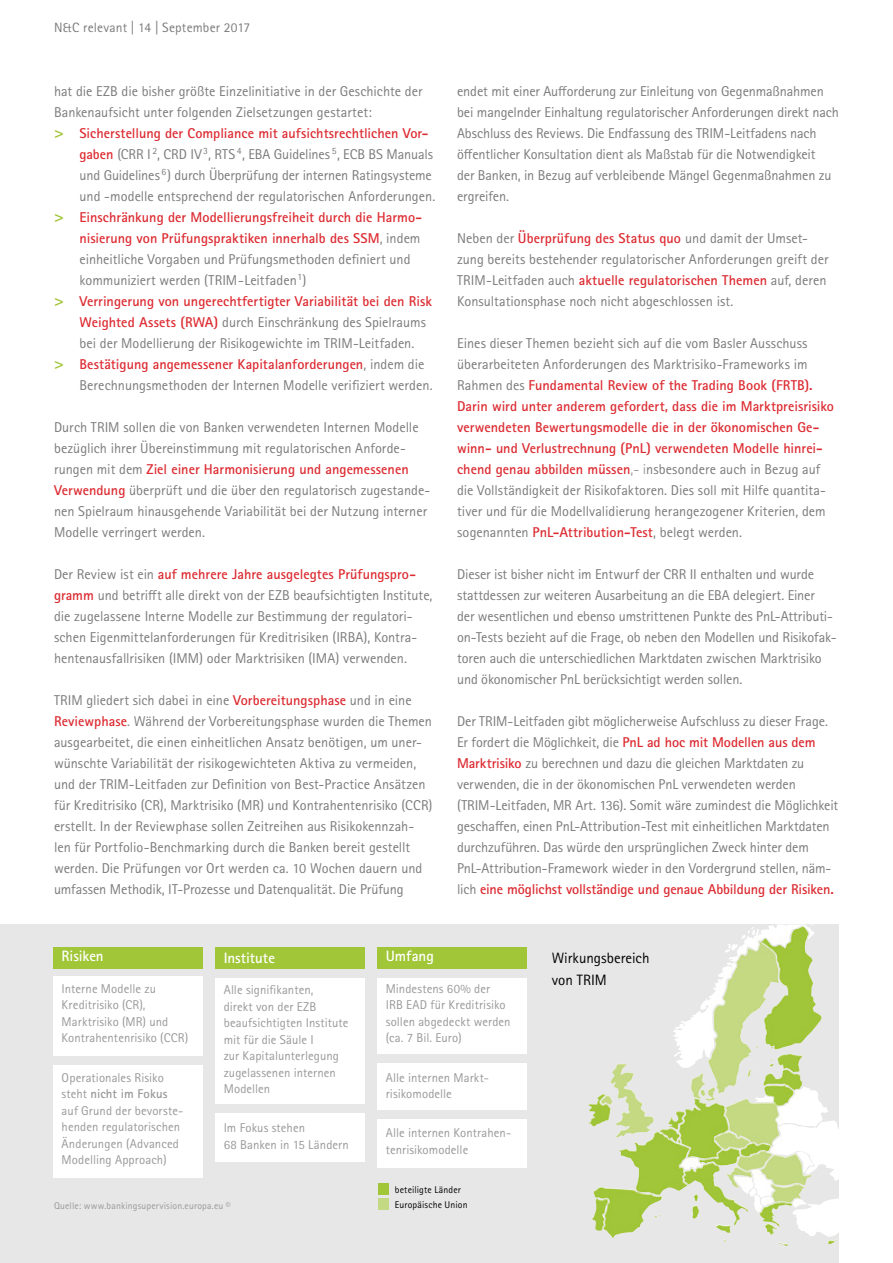
<style>
.page{position:relative;width:893px;height:1263px;background:#fff}
.page>*{position:absolute;margin:0;border:0;box-sizing:border-box;transform-origin:0 0}
.t1{font:15px/22.5px "Rotis Sans Serif Pro";color:#000}
.t2{font:700 15px "Rotis Sans Serif Pro";letter-spacing:-.005em;color:#fff}
.t3{font:14.25px/21px "Rotis Sans Serif Pro";letter-spacing:-.005em;color:#7a7b7a}
.t4{font:700 14.25px "Rotis Sans Serif Pro";color:#dc2c32}
.t5{font:13.5px "Rotis Sans Serif Pro";letter-spacing:.01em;color:#7a7b7a}
.t6{font:12.75px/16.5px "Rotis Sans Serif Pro";letter-spacing:.005em;color:#9a999a}
.t7{font:9.75px "Rotis Sans Serif Pro";letter-spacing:.015em;color:#9a999a}
.t8{font:9.75px "Rotis Sans Serif Pro";letter-spacing:.015em;color:#000}
.s1{font-size:16.5px;color:#a1c638}
.s2{font-weight:700;color:#dc2c32}
.s3{font-weight:400;color:#7a7b7a}
.s4{color:#9a999a}
.s5{font-weight:700}
</style>
<div class="page">
<svg style="left:0;top:924px;width:839px;height:339px;background:#e2e5d8"></svg>
<img style="left:700px;top:924px;width:114px;height:86px">
<div style="left:53px;top:977px;width:149px;height:79px;background:#fff"></div>
<div style="left:53px;top:947px;width:149px;height:22px;background:#a1c638"></div>
<div style="left:215px;top:947px;width:149px;height:22px;background:#a1c638"></div>
<div style="left:377px;top:947px;width:149px;height:22px;background:#a1c638"></div>
<div style="left:215px;top:978px;width:149px;height:126px;background:#fff"></div>
<div style="left:377px;top:978px;width:149px;height:76px;background:#fff"></div>
<div style="left:53px;top:1065px;width:149px;height:113px;background:#fff"></div>
<div style="left:215px;top:1113px;width:149px;height:49px;background:#fff"></div>
<div style="left:377px;top:1063px;width:149px;height:47px;background:#fff"></div>
<div style="left:377px;top:1119px;width:149px;height:48px;background:#fff"></div>
<div style="left:378px;top:1183px;width:10px;height:12px;background:#a1c638"></div>
<div style="left:378px;top:1198px;width:10px;height:11px;background:#c4d983"></div>
<p class="t5" style="left:54px;top:20px;width:198px">N&amp;C relevant | 14 | September 2017</p>
<p class="t3" style="left:54px;top:81px;width:370px">hat die EZB die bisher größte Einzelinitiative in der Geschichte der</p>
<p class="t3" style="left:54px;top:102px;width:319px">Bankenaufsicht unter folgenden Zielsetzungen gestartet:</p>
<p class="t4" style="left:54px;top:124px;width:376px"><span class="s1">&gt;</span> Sicherstellung der Compliance mit aufsichtsrechtlichen Vor-</p>
<p class="t3" style="left:80px;top:144px;width:355px"><span class="s2">gaben</span> (CRR I <sup>2</sup>, CRD IV<sup>3</sup>, RTS <sup>4</sup>, EBA Guidelines <sup>5</sup>, ECB BS Manuals</p>
<p class="t3" style="left:80px;top:165px;width:354px">und Guidelines <sup>6</sup>) durch Überprüfung der internen Ratingsysteme</p>
<p class="t3" style="left:80px;top:186px;width:357px">und -modelle entsprechend der regulatorischen Anforderungen.</p>
<p class="t4" style="left:54px;top:208px;width:370px"><span class="s1">&gt;</span> Einschränkung der Modellierungsfreiheit durch die Harmo-</p>
<p class="t4" style="left:80px;top:229px;width:342px">nisierung von Prüfungspraktiken innerhalb des SSM<span class="s3">, indem</span></p>
<p class="t3" style="left:80px;top:249px;width:333px">einheitliche Vorgaben und Prüfungsmethoden definiert und</p>
<p class="t3" style="left:80px;top:270px;width:228px">kommuniziert werden (TRIM-Leitfaden<sup>1</sup>)</p>
<p class="t4" style="left:54px;top:292px;width:379px"><span class="s1">&gt;</span> Verringerung von ungerechtfertigter Variabilität bei den Risk</p>
<p class="t3" style="left:80px;top:312px;width:348px"><span class="s2">Weighted Assets (RWA)</span> durch Einschränkung des Spielraums</p>
<p class="t3" style="left:80px;top:333px;width:336px">bei der Modellierung der Risikogewichte im TRIM-Leitfaden.</p>
<p class="t4" style="left:54px;top:355px;width:372px"><span class="s1">&gt;</span> Bestätigung angemessener Kapitalanforderungen<span class="s3">, indem die</span></p>
<p class="t3" style="left:80px;top:375px;width:355px">Berechnungsmethoden der Internen Modelle verifiziert werden.</p>
<p class="t3" style="left:54px;top:417px;width:378px">Durch TRIM sollen die von Banken verwendeten Internen Modelle bezüglich ihrer Übereinstimmung mit regulatorischen Anforde&shy;rungen mit dem <span class="s2">Ziel einer Harmonisierung und angemessenen Verwendung</span> überprüft und die über den regulatorisch zugestande&shy;nen Spielraum hinausgehende Variabilität bei der Nutzung interner Modelle verringert werden.</p>
<p class="t3" style="left:54px;top:564px;width:380px">Der Review ist ein <span class="s2">auf mehrere Jahre ausgelegtes Prüfungspro&shy;gramm</span> und betrifft alle direkt von der EZB beaufsichtigten Institute, die zugelassene Interne Modelle zur Bestimmung der regulatori&shy;schen Eigenmittelanforderungen für Kreditrisiken (IRBA), Kontra&shy;hentenausfallrisiken (IMM) oder Marktrisiken (IMA) verwenden.</p>
<p class="t3" style="left:54px;top:690px;width:380px">TRIM gliedert sich dabei in eine <span class="s2">Vorbereitungsphase</span> und in eine <span class="s2">Reviewphase</span>. Während der Vorbereitungsphase wurden die Themen ausgearbeitet, die einen einheitlichen Ansatz benötigen, um uner&shy;wünschte Variabilität der risikogewichteten Aktiva zu vermeiden, und der TRIM-Leitfaden zur Definition von Best-Practice Ansätzen für Kreditrisiko (CR), Marktrisiko (MR) und Kontrahentenrisiko (CCR) erstellt. In der Reviewphase sollen Zeitreihen aus Risikokennzah&shy;len für Portfolio-Benchmarking durch die Banken bereit gestellt werden. Die Prüfungen vor Ort werden ca. 10 Wochen dauern und umfassen Methodik, IT-Prozesse und Datenqualität. Die Prüfung</p>
<p class="t3" style="left:457px;top:81px;width:383px">endet mit einer Aufforderung zur Einleitung von Gegenmaßnahmen bei mangelnder Einhaltung regulatorischer Anforderungen direkt nach Abschluss des Reviews. Die Endfassung des TRIM-Leitfadens nach öffentlicher Konsultation dient als Maßstab für die Notwendigkeit<br>der Banken, in Bezug auf verbleibende Mängel Gegenmaßnahmen zu ergreifen.</p>
<p class="t3" style="left:457px;top:228px;width:373px">Neben der <span class="s2">Überprüfung des Status quo</span> und damit der Umset&shy;zung bereits bestehender regulatorischer Anforderungen greift der TRIM-Leitfaden auch <span class="s2">aktuelle regulatorischen Themen</span> auf, deren Konsultationsphase noch nicht abgeschlossen ist.</p>
<p class="t3" style="left:457px;top:333px;width:378px">Eines dieser Themen bezieht sich auf die vom Basler Ausschuss überarbeiteten Anforderungen des Marktrisiko-Frameworks im Rahmen des <span class="s2">Fundamental Review of the Trading Book (FRTB).<br>Darin wird unter anderem gefordert, dass die im Marktpreisrisiko verwendeten Bewertungsmodelle die in der ökonomischen Ge&shy;winn- und Verlustrechnung (PnL) verwendeten Modelle hinrei&shy;chend genau abbilden müssen</span><span class="s4">,- i</span>nsbesondere auch in Bezug auf die Vollständigkeit der Risikofaktoren. Dies soll mit Hilfe quantita&shy;tiver und für die Modellvalidierung herangezogener Kriterien, dem sogenannten <span class="s2">PnL-Attribution-Test</span>, belegt werden.</p>
<p class="t3" style="left:457px;top:564px;width:381px">Dieser ist bisher nicht im Entwurf der CRR II enthalten und wurde stattdessen zur weiteren Ausarbeitung an die EBA delegiert. Einer<br>der wesentlichen und ebenso umstrittenen Punkte des PnL-Attributi&shy;on-Tests bezieht auf die Frage, ob neben den Modellen und Risikofak&shy;toren auch die unterschiedlichen Marktdaten zwischen Marktrisiko und ökonomischer PnL berücksichtigt werden sollen.</p>
<p class="t3" style="left:457px;top:711px;width:383px">Der TRIM-Leitfaden gibt möglicherweise Aufschluss zu dieser Frage.<br>Er fordert die Möglichkeit, die <span class="s2">PnL ad hoc mit Modellen aus dem Marktrisiko</span> zu berechnen und dazu die gleichen Marktdaten zu verwenden, die in der ökonomischen PnL verwendeten werden (TRIM-Leitfaden, MR Art. 136). Somit wäre zumindest die Möglichkeit geschaffen, einen PnL-Attribution-Test mit einheitlichen Marktdaten durchzuführen. Das würde den ursprünglichen Zweck hinter dem PnL-Attribution-Framework wieder in den Vordergrund stellen, näm&shy;lich <span class="s2">eine möglichst vollständige und genaue Abbildung der Risiken.</span></p>
<p class="t2" style="left:62px;top:947px;width:44px">Risiken</p>
<p class="t6" style="left:62px;top:980px;width:128px">Interne Modelle zu<br>Kreditrisiko (CR),<br>Marktrisiko (MR) und<br>Kontrahentenrisiko (CCR)</p>
<p class="t6" style="left:62px;top:1069px;width:123px">Operationales Risiko steht <span class="s5">nicht im Fokus </span>auf Grund der bevorste&shy;henden regulatorischen<br>Änderungen (Advanced<br>Modelling Approach)</p>
<p class="t2" style="left:224px;top:948px;width:53px">Institute</p>
<p class="t6" style="left:224px;top:981px;width:126px">Alle signifikanten,<br>direkt von der EZB beaufsichtigten Institute mit für die Säule I<br>zur Kapitalunterlegung zugelassenen internen<br>Modellen</p>
<p class="t6" style="left:224px;top:1119px;width:127px">Im Fokus stehen<br>68 Banken in 15 Ländern</p>
<p class="t2" style="left:386px;top:947px;width:50px">Umfang</p>
<p class="t6" style="left:386px;top:980px;width:126px">Mindestens 60% der<br>IRB EAD für Kreditrisiko sollen abgedeckt werden (ca. 7 Bil. Euro)</p>
<p class="t6" style="left:386px;top:1069px;width:103px">Alle internen Markt&shy;risikomodelle</p>
<p class="t6" style="left:386px;top:1124px;width:127px">Alle internen Kontrahen&shy;tenrisikomodelle</p>
<p class="t8" style="left:395px;top:1183px;width:68px">beteiligte Länder</p>
<p class="t7" style="left:54px;top:1200px;width:178px">Quelle: www.bankingsupervision.europa.eu ©</p>
<p class="t8" style="left:395px;top:1198px;width:74px">Europäische Union</p>
<p class="t1" style="left:552px;top:947px;width:99px">Wirkungsbereich von TRIM</p>
</div>
